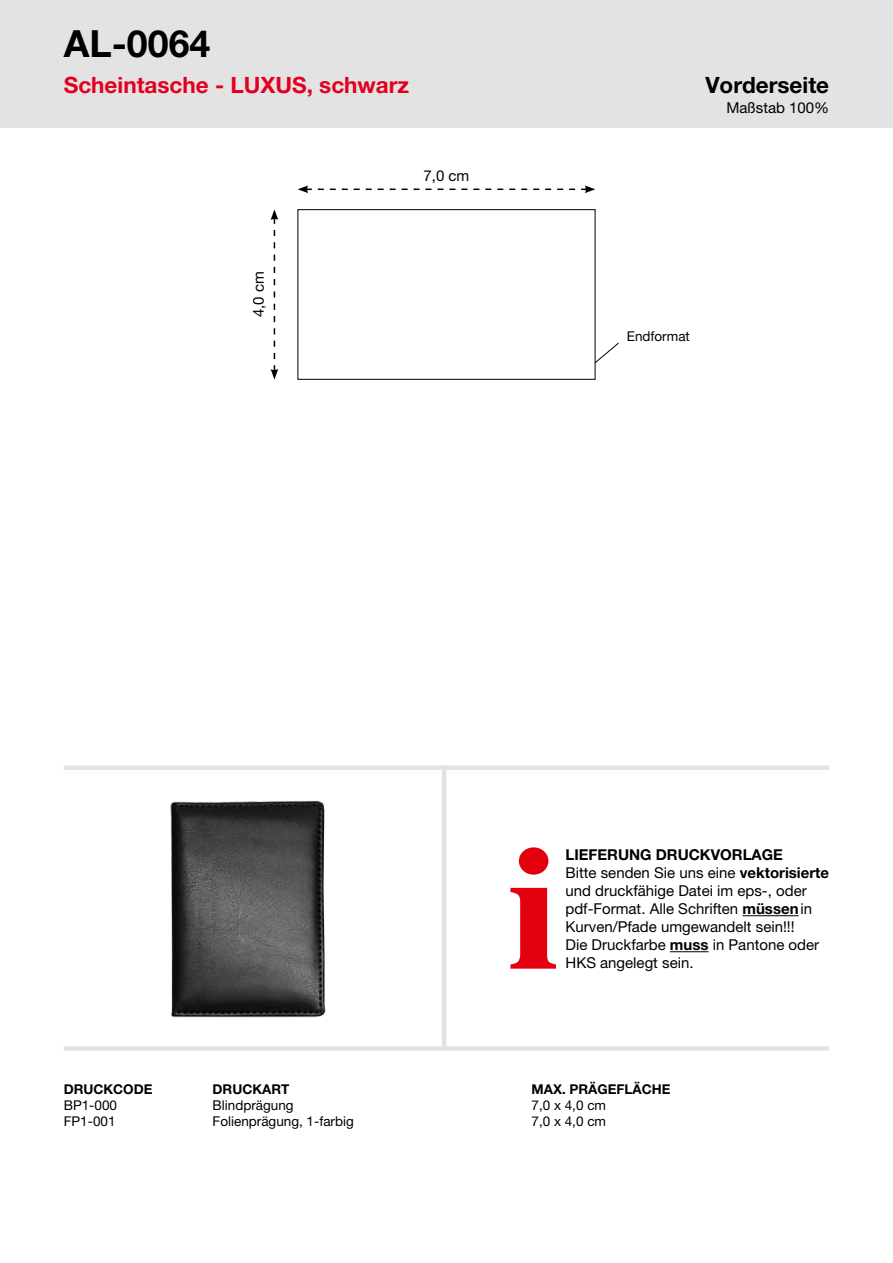
<style>
.page{position:relative;width:893px;height:1263px;background:#fff}
.page>*{position:absolute;margin:0;border:0;box-sizing:border-box;transform-origin:0 0}
.t1{font:700 37.5px "Helvetica Neue LT Pro";color:#000}
.t2{font:700 22.5px "Helvetica Neue LT Pro";color:#e3001f}
.t3{font:700 22.5px "Helvetica Neue LT Pro";color:#000}
.t4{font:15px/18px "Helvetica Neue LT Pro";color:#000}
.t5{font:13.5px "Helvetica Neue LT Pro";color:#000}
.t6{font:700 13.5px "Helvetica Neue LT Pro";color:#000}
.s1{font-weight:700}
</style>
<div class="page">
<div style="left:0;top:0;width:893px;height:128px;background:#e3e3e3"></div>
<svg style="left:298px;top:185px;width:297px;height:8px"></svg>
<div style="left:298px;top:209px;width:297px;height:170px;border:1px solid #000"></div>
<svg style="left:594px;top:342px;width:25px;height:22px"></svg>
<svg style="left:271px;top:209px;width:7px;height:170px"></svg>
<hr style="left:742px;top:915px;width:57px;height:1px;background:#000">
<hr style="left:670px;top:951px;width:39px;height:1px;background:#000">
<svg style="left:510px;top:847px;width:46px;height:122px"></svg>
<hr style="left:442px;top:765px;width:4px;height:281px;background:#e3e3e3">
<div style="left:64px;top:765px;width:765px;height:5px;background:#e3e3e3"></div>
<hr style="left:64px;top:1046px;width:765px;height:4px;background:#e3e3e3">
<img style="left:170px;top:800px;width:156px;height:218px">
<h1 class="t1" style="left:64px;top:20px;width:148px">AL-0064</h1>
<h2 class="t2" style="left:64px;top:71px;width:347px">Scheintasche - LUXUS, schwarz</h2>
<h2 class="t3" style="left:705px;top:71px;width:125px">Vorderseite</h2>
<p class="t4" style="left:249px;top:317px;width:47px;rotate:-90deg">4,0 cm</p>
<p class="t4" style="left:424px;top:166px;width:47px">7,0 cm</p>
<p class="t4" style="left:726px;top:98px;width:104px">Maßstab 100%</p>
<p class="t5" style="left:627px;top:328px;width:65px">Endformat</p>
<p class="t4" style="left:565px;top:846px;width:265px"><span class="s1">LIEFERUNG DRUCKVORLAGE<br></span>Bitte senden Sie uns eine <span class="s1">vektorisierte </span>und druckfähige Datei im eps-, oder pdf-Format. Alle Schriften <span class="s1">müssen</span>in<br>Kurven/Pfade umgewandelt sein!!!<br>Die Druckfarbe <span class="s1">muss</span> in Pantone oder<br>HKS angelegt sein.</p>
<p class="t6" style="left:64px;top:1081px;width:90px">DRUCKCODE</p>
<p class="t6" style="left:213px;top:1081px;width:78px">DRUCKART</p>
<p class="t6" style="left:532px;top:1081px;width:141px">MAX. PRÄGEFLÄCHE</p>
<p class="t5" style="left:64px;top:1097px;width:55px">BP1-000</p>
<p class="t5" style="left:213px;top:1097px;width:83px">Blindprägung</p>
<p class="t5" style="left:532px;top:1097px;width:76px">7,0 x 4,0 cm</p>
<p class="t5" style="left:64px;top:1113px;width:53px">FP1-001</p>
<p class="t5" style="left:213px;top:1113px;width:143px">Folienprägung, 1-farbig</p>
<p class="t5" style="left:532px;top:1113px;width:76px">7,0 x 4,0 cm</p>
</div>
